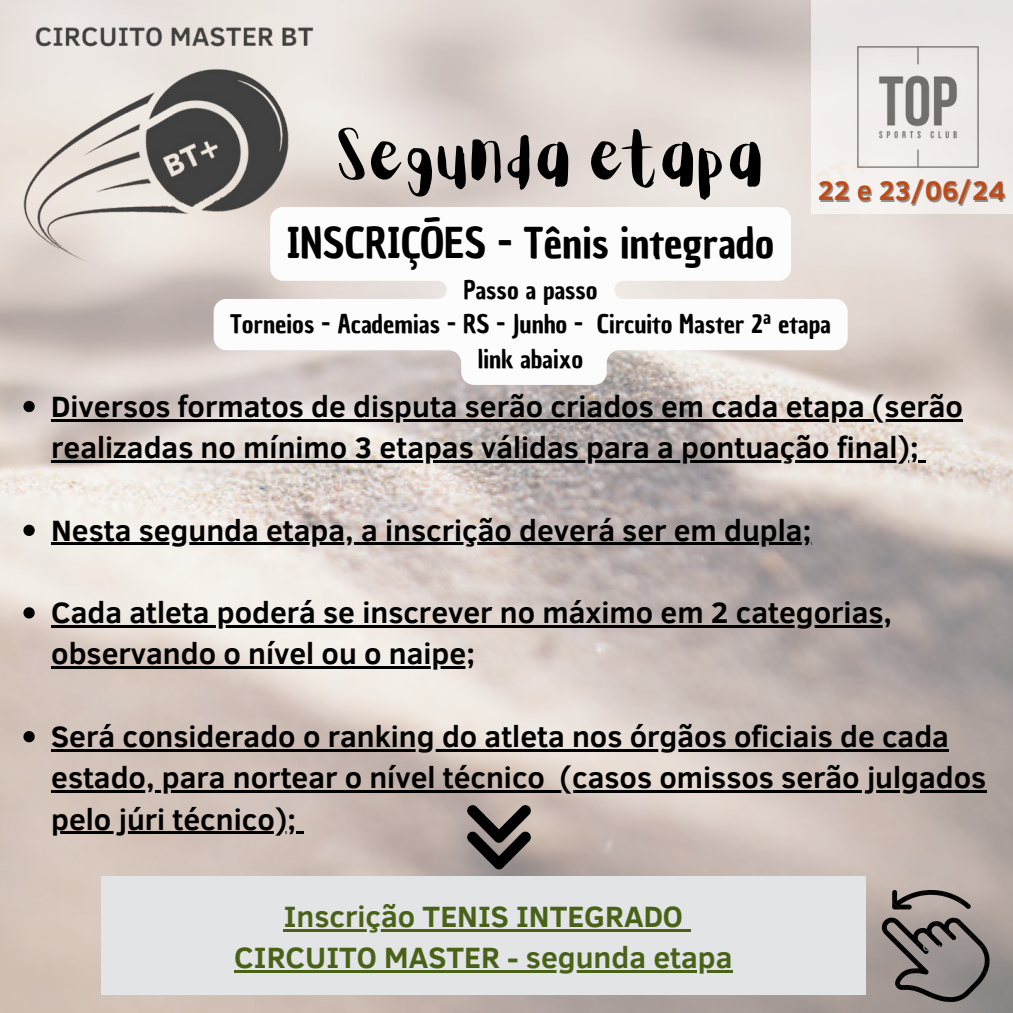
<style>
.page{position:relative;width:1013px;height:1013px;background:#fff}
.page>*{position:absolute;margin:0;border:0;box-sizing:border-box;transform-origin:0 0}
.t1{font:55.88px "Aloja Extended";color:#000}
.t2{font:41.5px "Chau Philomene One";color:#000}
.t3{font:700 30.12px "Clear Sans";color:#000}
.t4{font:700 30.12px/41.2px "Clear Sans";color:#4a6218;text-align:center}
.t5{font:700 27.5px "Clear Sans";color:#bf4b18}
.t6{font:25px "Chau Philomene One";color:#000}
</style>
<div class="page">
<img style="left:1px;top:0;width:1011px;height:1012px">
<img style="left:881px;top:890px;width:111px;height:111px">
<svg style="left:23px;top:401px;width:12px;height:11px"></svg>
<hr style="left:51px;top:419px;width:912px;height:2px;background:#000">
<hr style="left:51px;top:460px;width:867px;height:3px;background:#000">
<svg style="left:918px;top:460px;width:8px;height:3px"></svg>
<svg style="left:23px;top:524px;width:12px;height:12px"></svg>
<hr style="left:51px;top:542px;width:760px;height:3px;background:#000">
<svg style="left:23px;top:607px;width:12px;height:11px"></svg>
<hr style="left:51px;top:625px;width:841px;height:3px;background:#000">
<hr style="left:51px;top:666px;width:424px;height:3px;background:#000">
<svg style="left:23px;top:731px;width:12px;height:11px"></svg>
<hr style="left:51px;top:749px;width:71px;height:2px;background:#000">
<hr style="left:122px;top:749px;width:827px;height:2px;background:#000">
<hr style="left:51px;top:790px;width:494px;height:3px;background:#000">
<hr style="left:545px;top:790px;width:14px;height:3px;background:#000">
<hr style="left:559px;top:790px;width:427px;height:3px;background:#000">
<hr style="left:51px;top:831px;width:245px;height:3px;background:#000">
<svg style="left:296px;top:831px;width:7px;height:3px"></svg>
<svg style="left:214px;top:207px;width:633px;height:178px"></svg>
<img style="left:0;top:0;width:405px;height:355px">
<div style="left:101px;top:876px;width:764px;height:119px;background:#e2e4e6"></div>
<hr style="left:284px;top:928px;width:399px;height:3px;background:#4a6218">
<svg style="left:683px;top:929px;width:7px;height:2px"></svg>
<hr style="left:234px;top:970px;width:498px;height:2px;background:#4a6218">
<img style="left:467px;top:805px;width:64px;height:71px">
<img style="left:811px;top:0;width:201px;height:214px">
<div style="left:813px;top:154px;width:58px;height:39px;background:#f4f1ef"></div>
<h3 class="t1" style="left:338px;top:133px;width:429px">Segunda etapa</h3>
<p class="t2" style="left:287px;top:215px;width:489px">INSCRIÇÕES - Tênis integrado</p>
<p class="t6" style="left:463px;top:273px;width:136px">Passo a passo</p>
<p class="t6" style="left:230px;top:308px;width:602px">Torneios - Academias - RS - Junho - Circuito Master 2ª etapa</p>
<p class="t6" style="left:478px;top:342px;width:107px">link abaixo</p>
<p class="t5" style="left:817px;top:171px;width:189px">22 e 23/06/24</p>
<p class="t3" style="left:51px;top:384px;width:913px">Diversos formatos de disputa serão criados em cada etapa (serão</p>
<h2 class="t3" style="left:51px;top:425px;width:869px">realizadas no mínimo 3 etapas válidas para a pontuação final);</h2>
<h2 class="t3" style="left:51px;top:508px;width:761px">Nesta segunda etapa, a inscrição deverá ser em dupla;</h2>
<h1 class="t3" style="left:51px;top:590px;width:842px">Cada atleta poderá se inscrever no máximo em 2 categorias,</h1>
<h3 class="t3" style="left:51px;top:632px;width:425px">observando o nível ou o naipe;</h3>
<h3 class="t3" style="left:51px;top:714px;width:899px">Será considerado o ranking do atleta nos órgãos oficiais de cada</h3>
<p class="t3" style="left:51px;top:755px;width:495px">estado, para nortear o nível técnico</p>
<p class="t3" style="left:559px;top:755px;width:428px">(casos omissos serão julgados</p>
<p class="t3" style="left:51px;top:797px;width:246px">pelo júri técnico);</p>
<p class="t4" style="left:234px;top:894px;width:499px">Inscrição TENIS INTEGRADO<br>CIRCUITO MASTER - segunda etapa</p>
</div>
